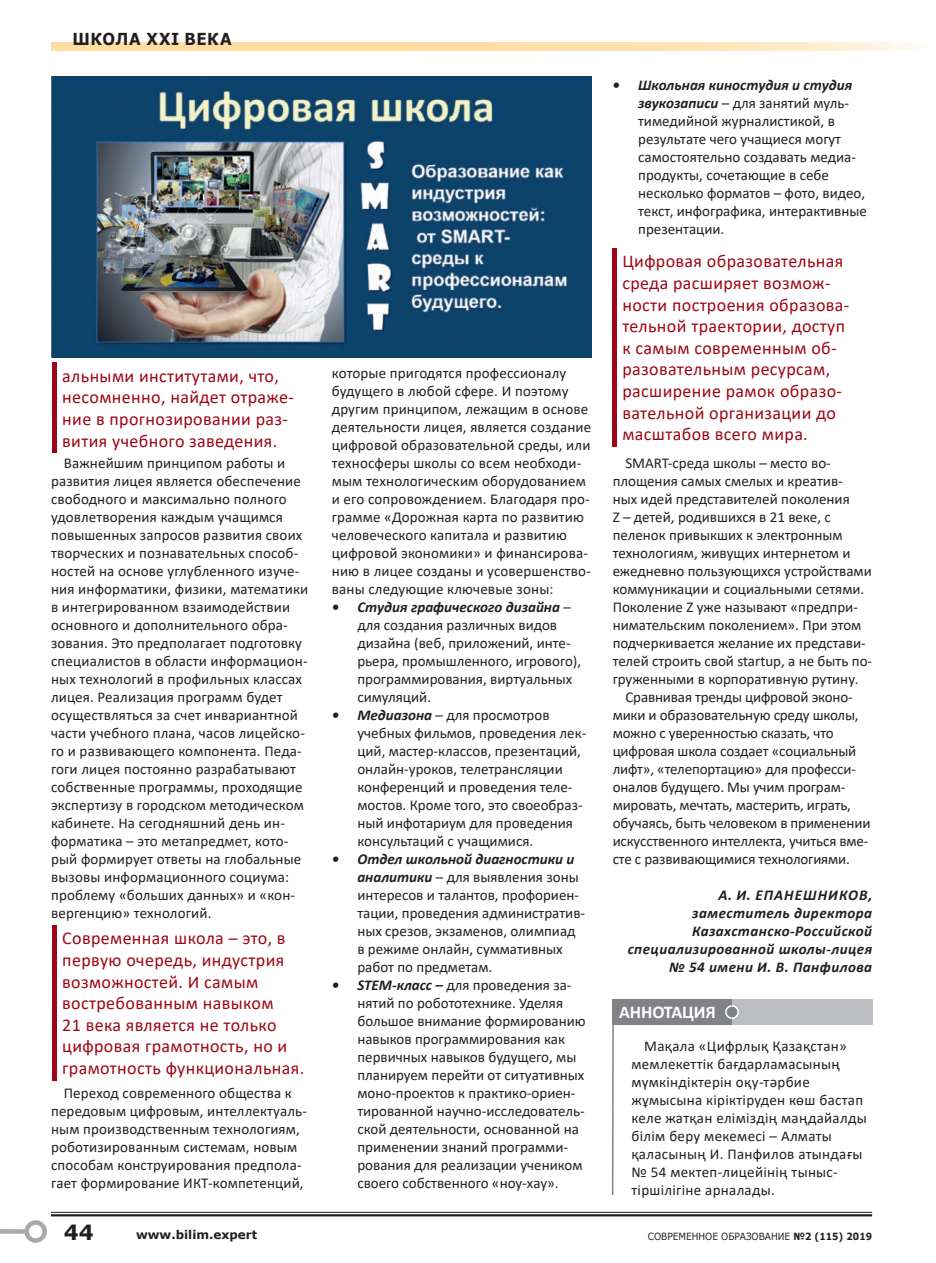
<style>
.page{position:relative;width:936px;height:1263px;background:#fff}
.page>*{position:absolute;margin:0;border:0;box-sizing:border-box;transform-origin:0 0}
.t1{font:700 21px "Verdana";color:#231f20}
.t2{font:18px/21.6px "Calibri";letter-spacing:.02em;color:#9d0715}
.t3{font:700 18px "Calibri";letter-spacing:-.01em;color:#fff}
.t4{font:700 16.5px "Verdana";letter-spacing:.035em;color:#231f20;scale:.91 1}
.t5{font:15px/18px "Calibri";color:#231f20}
.t6{font:15px/18px "Calibri";letter-spacing:.02em;color:#231f20}
.t7{font:italic 700 15px/18px "Calibri";letter-spacing:.03em;color:#231f20;text-align:right}
.t8{font:700 12px "Verdana";color:#231f20}
.t9{font:9.9px "Verdana";color:#231f20;scale:.91 1}
.s1{font-weight:700;font-style:italic}
.s2{font-weight:700}
</style>
<div class="page">
<hr style="left:52px;top:362px;width:4px;height:91px;background:#9d0715">
<hr style="left:52px;top:925px;width:4px;height:155px;background:#9d0715">
<hr style="left:612px;top:248px;width:4px;height:198px;background:#9d0715">
<hr style="left:612px;top:1023px;width:1px;height:172px;background:#808285">
<div style="left:612px;top:999px;width:120px;height:26px;background:#808285"></div>
<div style="left:732px;top:999px;width:140px;height:26px;background:#bcbdc0"></div>
<div style="left:725px;top:1006px;width:13px;height:12px;background:#808285;border-radius:50%"></div>
<div style="left:725px;top:1005px;width:13px;height:14px;border:2px solid #fff;border-radius:50%"></div>
<img style="left:51px;top:77px;width:540px;height:280px">
<hr style="left:51px;top:1212px;width:821px;height:1px;background:#231f20">
<hr style="left:51px;top:1214px;width:821px;height:2px;background:#231f20">
<div style="left:0;top:1229px;width:27px;height:5px;background:#a8a9ad"></div>
<div style="left:24px;top:1220px;width:23px;height:23px;border:4px solid #a8a9ad;border-radius:50%"></div>
<svg style="left:51px;top:43px;width:864px;height:8px;background:#ffe2b0"></svg>
<p class="t4" style="left:73px;top:27px;width:176px">ШКОЛА ХХI ВЕКА</p>
<p class="t2" style="left:62px;top:365px;width:233px">альными институтами, что, несомненно, найдет отраже&shy;ние в прогнозировании раз&shy;вития учебного заведения.</p>
<p class="t5" style="left:51px;top:454px;width:259px;text-indent:13px">Важнейшим принципом работы и развития лицея является обеспечение свободного и максимально полного удовлетворения каждым учащимся повышенных запросов развития своих творческих и познавательных способ&shy;ностей на основе углубленного изуче&shy;ния информатики, физики, математики в интегрированном взаимодействии основного и дополнительного обра&shy;зования. Это предполагает подготовку специалистов в области информацион&shy;ных технологий в профильных классах лицея. Реализация программ будет осуществляться за счет инвариантной части учебного плана, часов лицейско&shy;го и развивающего компонента. Педа&shy;гоги лицея постоянно разрабатывают собственные программы, проходящие экспертизу в городском методическом кабинете. На сегодняшний день ин&shy;форматика – это метапредмет, кото&shy;рый формирует ответы на глобальные вызовы информационного социума: проблему «больших данных» и «кон&shy;вергенцию» технологий.</p>
<p class="t2" style="left:62px;top:927px;width:243px">Современная школа – это, в первую очередь, индустрия возможностей. И самым востребованным навыком<br>21 века является не только цифровая грамотность, но и грамотность функциональная.</p>
<p class="t5" style="left:51px;top:1084px;width:257px;text-indent:13px">Переход современного общества к передовым цифровым, интеллектуаль&shy;ным производственным технологиям, роботизированным системам, новым способам конструирования предпола&shy;гает формирование ИКТ-компетенций,</p>
<p class="t5" style="left:332px;top:364px;width:261px">которые пригодятся профессионалу будущего в любой сфере. И поэтому другим принципом, лежащим в основе деятельности лицея, является создание цифровой образовательной среды, или техносферы школы со всем необходи&shy;мым технологическим оборудованием и его сопровождением. Благодаря про&shy;грамме «Дорожная карта по развитию человеческого капитала и развитию цифровой экономики» и финансирова&shy;нию в лицее созданы и усовершенство&shy;ваны следующие ключевые зоны:</p>
<p class="t5" style="left:357px;top:598px;width:225px;text-indent:-26px"><span class="s1">• Студия графического дизайна</span> – для создания различных видов дизайна (веб, приложений, инте&shy;рьера, промышленного, игрового), программирования, виртуальных симуляций.</p>
<p class="t5" style="left:357px;top:706px;width:230px;text-indent:-26px"><span class="s1">• Медиазона</span> – для просмотров учебных фильмов, проведения лек&shy;ций, мастер-классов, презентаций, онлайн-уроков, телетрансляции конференций и проведения теле&shy;мостов. Кроме того, это своеобраз&shy;ный инфотариум для проведения консультаций с учащимися.</p>
<p class="t5" style="left:357px;top:850px;width:229px;text-indent:-26px"><span class="s1">• Отдел школьной диагностики и аналитики</span> – для выявления зоны интересов и талантов, профориен&shy;тации, проведения административ&shy;ных срезов, экзаменов, олимпиад в режиме онлайн, суммативных работ по предметам.</p>
<p class="t5" style="left:357px;top:976px;width:230px;text-indent:-26px"><span class="s1">• STEM-класс –</span> для проведения за&shy;нятий по робототехнике. Уделяя большое внимание формированию навыков программирования как первичных навыков будущего, мы планируем перейти от ситуативных моно-проектов к практико-ориен&shy;тированной научно-исследователь&shy;ской деятельности, основанной на применении знаний программи&shy;рования для реализации учеником своего собственного «ноу-хау».</p>
<p class="t5" style="left:638px;top:76px;width:230px;text-indent:-26px"><span class="s1">• Школьная киностудия и студия звукозаписи</span> – для занятий муль&shy;тимедийной журналистикой, в результате чего учащиеся могут самостоятельно создавать медиа&shy;продукты, сочетающие в себе несколько форматов – фото, видео, текст, инфографика, интерактивные презентации.</p>
<p class="t2" style="left:622px;top:250px;width:228px">Цифровая образовательная среда расширяет возмож&shy;ности построения образова&shy;тельной траектории, доступ к самым современным об&shy;разовательным ресурсам, расширение рамок образо&shy;вательной организации до масштабов всего мира.</p>
<p class="t5" style="left:625px;top:454px;width:207px">SMART-среда школы – место во-</p>
<p class="t5" style="left:612px;top:472px;width:231px">площения самых смелых и креатив-</p>
<p class="t5" style="left:612px;top:490px;width:238px">ных идей представителей поколения</p>
<p class="t5" style="left:612px;top:508px;width:220px">Z – детей, родившихся в 21 веке, с</p>
<p class="t5" style="left:612px;top:526px;width:231px">пеленок привыкших к электронным</p>
<p class="t5" style="left:612px;top:544px;width:239px">технологиям, живущих интернетом и</p>
<p class="t5" style="left:612px;top:562px;width:261px">ежедневно пользующихся устройствами</p>
<p class="t5" style="left:612px;top:580px;width:253px">коммуникации и социальными сетями.</p>
<p class="t5" style="left:612px;top:598px;width:247px">Поколение Z уже называют «предпри-</p>
<p class="t5" style="left:612px;top:616px;width:250px">нимательским поколением». При этом</p>
<p class="t5" style="left:612px;top:634px;width:254px">подчеркивается желание их представи-</p>
<p class="t5" style="left:612px;top:652px;width:261px">телей строить свой startup, а не быть по-</p>
<p class="t5" style="left:612px;top:670px;width:247px">груженными в корпоративную рутину.</p>
<p class="t5" style="left:625px;top:688px;width:229px">Сравнивая тренды цифровой эконо-</p>
<p class="t5" style="left:612px;top:706px;width:247px">мики и образовательную среду школы,</p>
<p class="t5" style="left:612px;top:724px;width:222px">можно с уверенностью сказать, что</p>
<p class="t5" style="left:612px;top:742px;width:245px">цифровая школа создает «социальный</p>
<p class="t5" style="left:612px;top:760px;width:245px">лифт», «телепортацию» для професси-</p>
<p class="t5" style="left:612px;top:778px;width:234px">оналов будущего. Мы учим програм-</p>
<p class="t5" style="left:612px;top:796px;width:240px">мировать, мечтать, мастерить, играть,</p>
<p class="t5" style="left:612px;top:814px;width:259px">обучаясь, быть человеком в применении</p>
<p class="t5" style="left:612px;top:832px;width:257px">искусственного интеллекта, учиться вме-</p>
<p class="t5" style="left:612px;top:850px;width:239px">сте с развивающимися технологиями.</p>
<p class="t7" style="left:627px;top:886px;width:246px">А. И. ЕПАНЕШНИКОВ, заместитель директора<br>Казахстанско-Российской специализированной школы-лицея № 54 имени И. В. Панфилова</p>
<p class="t3" style="left:619px;top:999px;width:98px">АННОТАЦИЯ</p>
<p class="t6" style="left:631px;top:1036px;width:237px;text-indent:13px">Мақала «Цифрлық Қазақстан» мемлекеттік бағдарламасының мүмкіндіктерін оқу-тәрбие жұмысына кіріктіруден көш бастап келе жатқан еліміздің маңдайалды білім беру мекемесі – Алматы қаласының И. Панфилов атындағы № 54 мектеп-лицейінің тыныс&shy;тіршілігіне арналады.</p>
<h1 class="t1" style="left:64px;top:1217px;width:31px">44</h1>
<p class="t8" style="left:136px;top:1226px;width:123px">www.bilim.expert</p>
<p class="t9" style="left:647px;top:1229px;width:248px">СОВРЕМЕННОЕ ОБРАЗОВАНИЕ <span class="s2">№2 (115) 2019</span></p>
</div>
